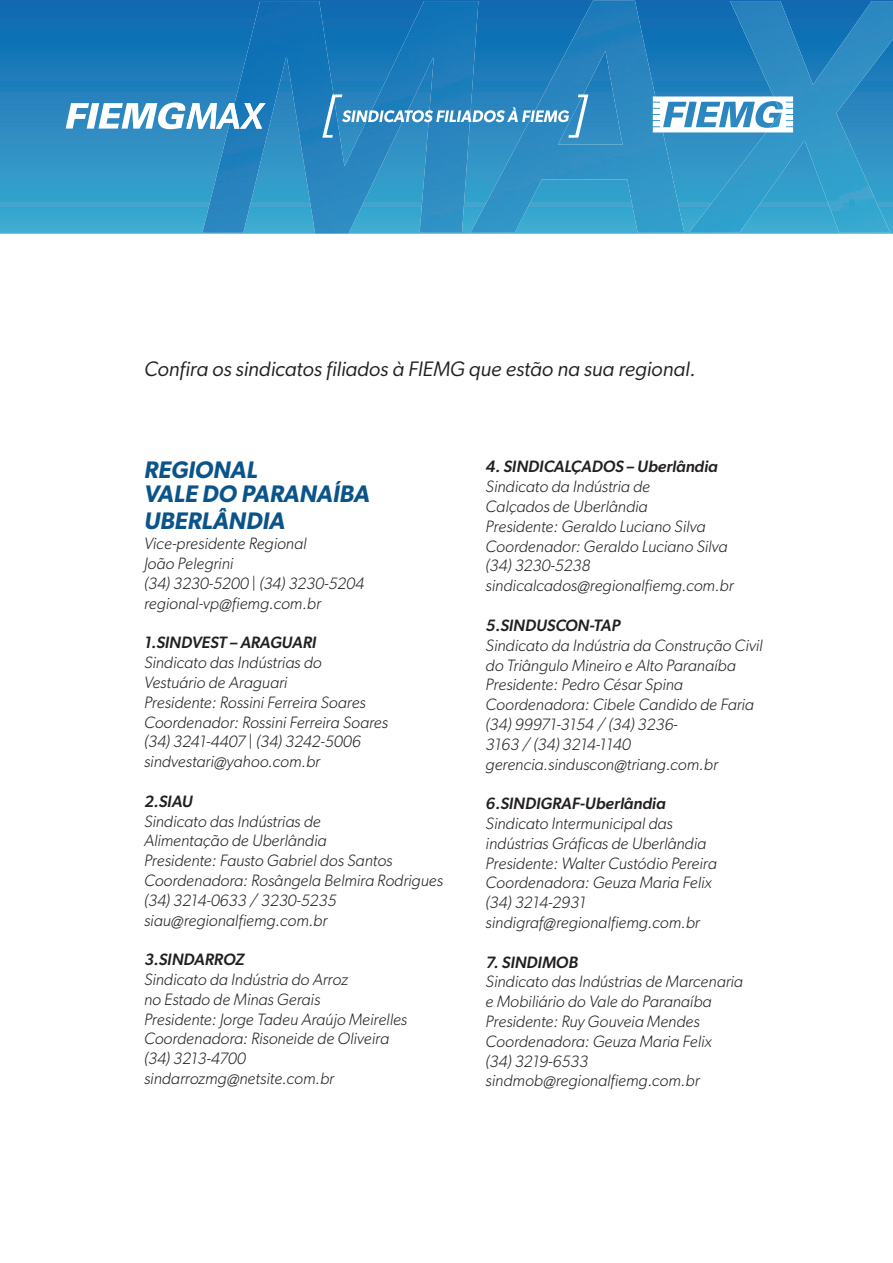
<style>
.page{position:relative;width:893px;height:1263px;background:#fff}
.page>*{position:absolute;margin:0;border:0;box-sizing:border-box;transform-origin:0 0}
.tx_corrido{font:italic 600 24px/24px "Gibson";color:#0b548a}
.tx_corrido-2{font:italic 21px "Gibson";color:#231f20}
.tx_corrido-3{font:italic 300 16.5px/19.8px "Gibson";color:#231f20}
.tx_corrido-4{font:italic 500 16.5px "Gibson";color:#231f20}
</style>
<div class="page">
<svg style="left:0;top:0;width:893px;height:234px;background:#2789c0"></svg>
<img style="left:478px;top:1px;width:206px;height:232px">
<img style="left:689px;top:1px;width:204px;height:232px">
<img style="left:202px;top:1px;width:276px;height:233px">
<svg style="left:322px;top:94px;width:266px;height:44px;background:#4997c8"></svg>
<svg style="left:66px;top:103px;width:200px;height:26px"></svg>
<svg style="left:653px;top:96px;width:140px;height:36px"></svg>
<p class="tx_corrido-2" style="left:144px;top:356px;width:553px">Confira os sindicatos filiados à FIEMG que estão na sua regional.</p>
<p class="tx_corrido" style="left:144px;top:458px;width:227px">REGIONAL<br>VALE DO PARANAÍBA</p>
<p class="tx_corrido" style="left:144px;top:509px;width:143px">UBERLÂNDIA</p>
<p class="tx_corrido-3" style="left:144px;top:533px;width:164px">Vice-presidente Regional</p>
<p class="tx_corrido-3" style="left:144px;top:553px;width:91px">João Pelegrini</p>
<p class="tx_corrido-3" style="left:144px;top:573px;width:222px">(34) 3230-5200 | (34) 3230-5204</p>
<p class="tx_corrido-3" style="left:144px;top:593px;width:178px">regional-vp@fiemg.com.br</p>
<p class="tx_corrido-4" style="left:144px;top:633px;width:174px">1.SINDVEST – ARAGUARI</p>
<p class="tx_corrido-3" style="left:144px;top:652px;width:179px">Sindicato das Indústrias do<br>Vestuário de Araguari</p>
<p class="tx_corrido-3" style="left:144px;top:692px;width:223px">Presidente: Rossini Ferreira Soares</p>
<p class="tx_corrido-3" style="left:144px;top:712px;width:246px">Coordenador: Rossini Ferreira Soares</p>
<p class="tx_corrido-3" style="left:144px;top:731px;width:218px">(34) 3241-4407 | (34) 3242-5006</p>
<p class="tx_corrido-3" style="left:144px;top:751px;width:178px">sindvestari@yahoo.com.br</p>
<p class="tx_corrido-4" style="left:144px;top:791px;width:50px">2.SIAU</p>
<p class="tx_corrido-3" style="left:144px;top:811px;width:184px">Sindicato das Indústrias de<br>Alimentação de Uberlândia</p>
<p class="tx_corrido-3" style="left:144px;top:850px;width:250px">Presidente: Fausto Gabriel dos Santos</p>
<p class="tx_corrido-3" style="left:144px;top:870px;width:300px">Coordenadora: Rosângela Belmira Rodrigues</p>
<p class="tx_corrido-3" style="left:144px;top:890px;width:194px">(34) 3214-0633 / 3230-5235</p>
<p class="tx_corrido-3" style="left:144px;top:910px;width:185px">siau@regionalfiemg.com.br</p>
<p class="tx_corrido-4" style="left:144px;top:949px;width:102px">3.SINDARROZ</p>
<p class="tx_corrido-3" style="left:144px;top:969px;width:205px">Sindicato da Indústria do Arroz no Estado de Minas Gerais</p>
<p class="tx_corrido-3" style="left:144px;top:1009px;width:265px">Presidente: Jorge Tadeu Araújo Meirelles</p>
<p class="tx_corrido-3" style="left:144px;top:1028px;width:247px">Coordenadora: Risoneide de Oliveira</p>
<p class="tx_corrido-3" style="left:144px;top:1048px;width:103px">(34) 3213-4700</p>
<p class="tx_corrido-3" style="left:144px;top:1068px;width:191px">sindarrozmg@netsite.com.br</p>
<p class="tx_corrido-4" style="left:486px;top:457px;width:234px">4. SINDICALÇADOS – Uberlândia</p>
<p class="tx_corrido-3" style="left:486px;top:476px;width:166px">Sindicato da Indústria de<br>Calçados de Uberlândia</p>
<p class="tx_corrido-3" style="left:486px;top:516px;width:221px">Presidente: Geraldo Luciano Silva</p>
<p class="tx_corrido-3" style="left:486px;top:536px;width:244px">Coordenador: Geraldo Luciano Silva</p>
<p class="tx_corrido-3" style="left:486px;top:556px;width:106px">(34) 3230-5238</p>
<p class="tx_corrido-3" style="left:486px;top:575px;width:249px">sindicalcados@regionalfiemg.com.br</p>
<p class="tx_corrido-4" style="left:486px;top:615px;width:136px">5.SINDUSCON-TAP</p>
<p class="tx_corrido-3" style="left:486px;top:635px;width:278px">Sindicato da Indústria da Construção Civil do Triângulo Mineiro e Alto Paranaíba</p>
<p class="tx_corrido-3" style="left:486px;top:674px;width:199px">Presidente: Pedro César Spina</p>
<p class="tx_corrido-3" style="left:486px;top:694px;width:270px">Coordenadora: Cibele Candido de Faria</p>
<p class="tx_corrido-3" style="left:486px;top:714px;width:193px">(34) 99971-3154 / (34) 3236-<br>3163 / (34) 3214-1140</p>
<p class="tx_corrido-3" style="left:486px;top:754px;width:234px">gerencia.sinduscon@triang.com.br</p>
<p class="tx_corrido-4" style="left:486px;top:793px;width:181px">6.SINDIGRAF-Uberlândia</p>
<p class="tx_corrido-3" style="left:486px;top:813px;width:222px">Sindicato Intermunicipal das indústrias Gráficas de Uberlândia</p>
<p class="tx_corrido-3" style="left:486px;top:853px;width:233px">Presidente: Walter Custódio Pereira</p>
<p class="tx_corrido-3" style="left:486px;top:872px;width:228px">Coordenadora: Geuza Maria Felix</p>
<p class="tx_corrido-3" style="left:486px;top:892px;width:101px">(34) 3214-2931</p>
<p class="tx_corrido-3" style="left:486px;top:912px;width:216px">sindigraf@regionalfiemg.com.br</p>
<p class="tx_corrido-4" style="left:486px;top:952px;width:94px">7. SINDIMOB</p>
<p class="tx_corrido-3" style="left:486px;top:971px;width:259px">Sindicato das Indústrias de Marcenaria e Mobiliário do Vale do Paranaíba</p>
<p class="tx_corrido-3" style="left:486px;top:1011px;width:216px">Presidente: Ruy Gouveia Mendes</p>
<p class="tx_corrido-3" style="left:486px;top:1031px;width:228px">Coordenadora: Geuza Maria Felix</p>
<p class="tx_corrido-3" style="left:486px;top:1051px;width:104px">(34) 3219-6533</p>
<p class="tx_corrido-3" style="left:486px;top:1070px;width:215px">sindmob@regionalfiemg.com.br</p>
</div>
